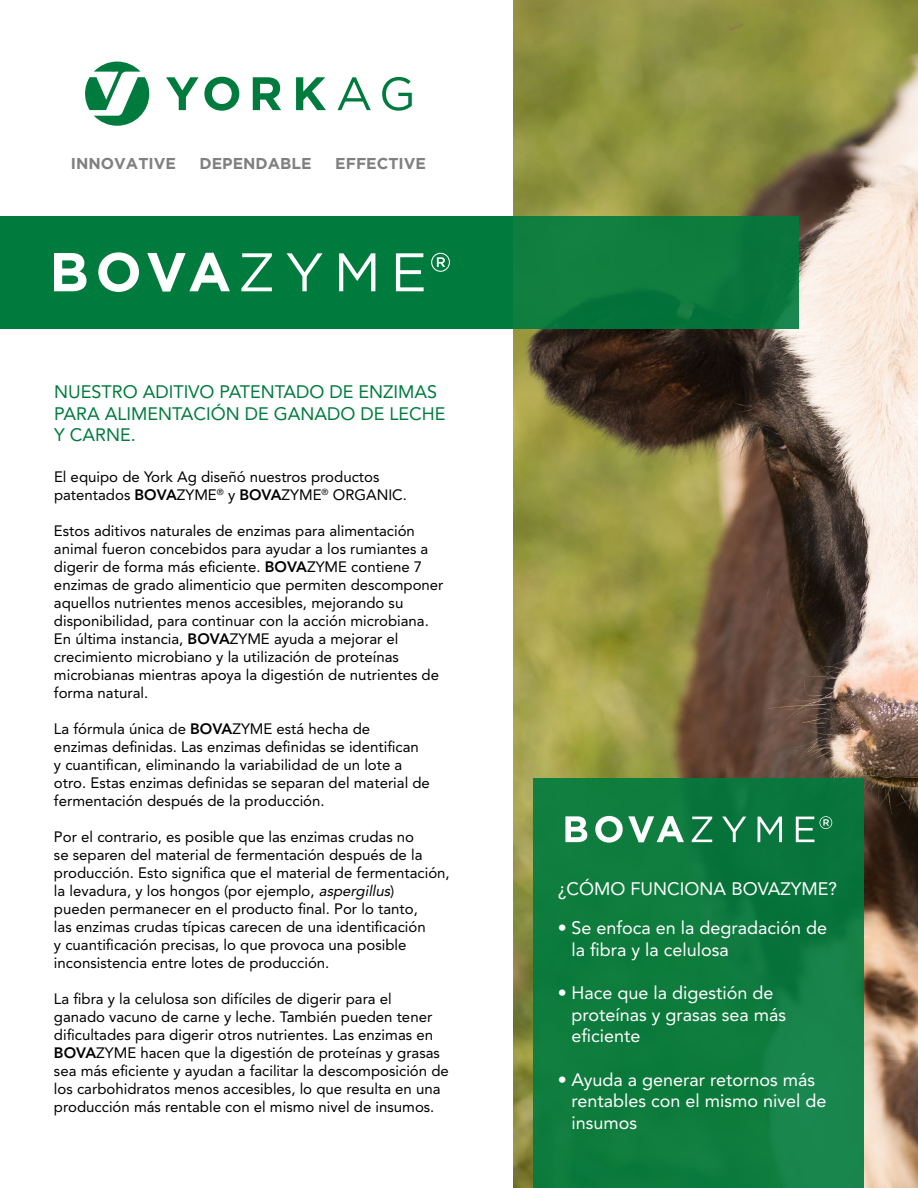
<style>
.page{position:relative;width:918px;height:1188px;background:#fff}
.page>*{position:absolute;margin:0;border:0;box-sizing:border-box;transform-origin:0 0}
.t1{font:18px/21.6px "Avenir LT Std";color:#fff}
.t2{font:18px/21.6px "Avenir LT Std";color:#007b3e}
.t3{font:700 15.6px "Gotham";color:#818080}
.t4{font:15px/18px "Avenir LT Std";color:#000}
.s1{font-weight:800}
.s2{font-style:italic}
</style>
<div class="page">
<img style="left:513px;top:0;width:405px;height:1188px">
<svg style="left:85px;top:62px;width:64px;height:64px"></svg>
<svg style="left:166px;top:77px;width:73px;height:34px"></svg>
<svg style="left:253px;top:77px;width:28px;height:33px"></svg>
<svg style="left:296px;top:77px;width:30px;height:33px"></svg>
<svg style="left:338px;top:77px;width:33px;height:33px"></svg>
<svg style="left:382px;top:77px;width:30px;height:34px"></svg>
<div style="left:0;top:216px;width:513px;height:113px;background:#007b3e"></div>
<div style="left:513px;top:216px;width:285px;height:113px;background:linear-gradient(to right,#107f3e,#09763d)"></div>
<svg style="left:54px;top:253px;width:33px;height:39px"></svg>
<svg style="left:98px;top:252px;width:352px;height:40px"></svg>
<div style="left:534px;top:778px;width:330px;height:410px;background:linear-gradient(to right,#0c7c3a,#117d44)"></div>
<svg style="left:565px;top:816px;width:22px;height:26px"></svg>
<svg style="left:595px;top:816px;width:89px;height:27px"></svg>
<svg style="left:692px;top:817px;width:20px;height:25px"></svg>
<svg style="left:722px;top:817px;width:24px;height:25px"></svg>
<svg style="left:758px;top:817px;width:24px;height:25px"></svg>
<svg style="left:796px;top:817px;width:18px;height:25px"></svg>
<svg style="left:820px;top:816px;width:12px;height:13px"></svg>
<p class="t3" style="left:71px;top:155px;width:107px">INNOVATIVE</p>
<p class="t3" style="left:200px;top:155px;width:114px">DEPENDABLE</p>
<p class="t3" style="left:335px;top:155px;width:92px">EFFECTIVE</p>
<p class="t2" style="left:54px;top:381px;width:393px">NUESTRO ADITIVO PATENTADO DE ENZIMAS<br>PARA ALIMENTACIÓN DE GANADO DE LECHE<br>Y CARNE.</p>
<p class="t4" style="left:54px;top:468px;width:355px">El equipo de York Ag diseñó nuestros productos patentados <span class="s1">BOVA</span>ZYME<sup>®</sup> y <span class="s1">BOVA</span>ZYME<sup>®</sup> ORGANIC.</p>
<p class="t4" style="left:54px;top:522px;width:391px">Estos aditivos naturales de enzimas para alimentación animal fueron concebidos para ayudar a los rumiantes a digerir de forma más eficiente. <span class="s1">BOVA</span>ZYME contiene 7 enzimas de grado alimenticio que permiten descomponer aquellos nutrientes menos accesibles, mejorando su disponibilidad, para continuar con la acción microbiana.<br>En última instancia, <span class="s1">BOVA</span>ZYME ayuda a mejorar el crecimiento microbiano y la utilización de proteínas microbianas mientras apoya la digestión de nutrientes de forma natural.</p>
<p class="t4" style="left:54px;top:720px;width:377px">La fórmula única de <span class="s1">BOVA</span>ZYME está hecha de<br>enzimas definidas. Las enzimas definidas se identifican<br>y cuantifican, eliminando la variabilidad de un lote a otro. Estas enzimas definidas se separan del material de fermentación después de la producción.</p>
<p class="t4" style="left:54px;top:828px;width:397px">Por el contrario, es posible que las enzimas crudas no<br>se separen del material de fermentación después de la producción. Esto significa que el material de fermentación, la levadura, y los hongos (por ejemplo, <span class="s2">aspergillus</span>) pueden permanecer en el producto final. Por lo tanto,<br>las enzimas crudas típicas carecen de una identificación<br>y cuantificación precisas, lo que provoca una posible inconsistencia entre lotes de producción.</p>
<p class="t4" style="left:54px;top:990px;width:396px">La fibra y la celulosa son difíciles de digerir para el<br>ganado vacuno de carne y leche. También pueden tener dificultades para digerir otros nutrientes. Las enzimas en <span class="s1">BOVA</span>ZYME hacen que la digestión de proteínas y grasas sea más eficiente y ayudan a facilitar la descomposición de los carbohidratos menos accesibles, lo que resulta en una producción más rentable con el mismo nivel de insumos.</p>
<p class="t1" style="left:558px;top:878px;width:281px">¿CÓMO FUNCIONA BOVAZYME?</p>
<p class="t1" style="left:571px;top:918px;width:257px;text-indent:-14px">• Se enfoca en la degradación de la fibra y la celulosa</p>
<p class="t1" style="left:571px;top:982px;width:216px;text-indent:-14px">• Hace que la digestión de proteínas y grasas sea más eficiente</p>
<p class="t1" style="left:571px;top:1069px;width:257px;text-indent:-14px">• Ayuda a generar retornos más rentables con el mismo nivel de insumos</p>
</div>
